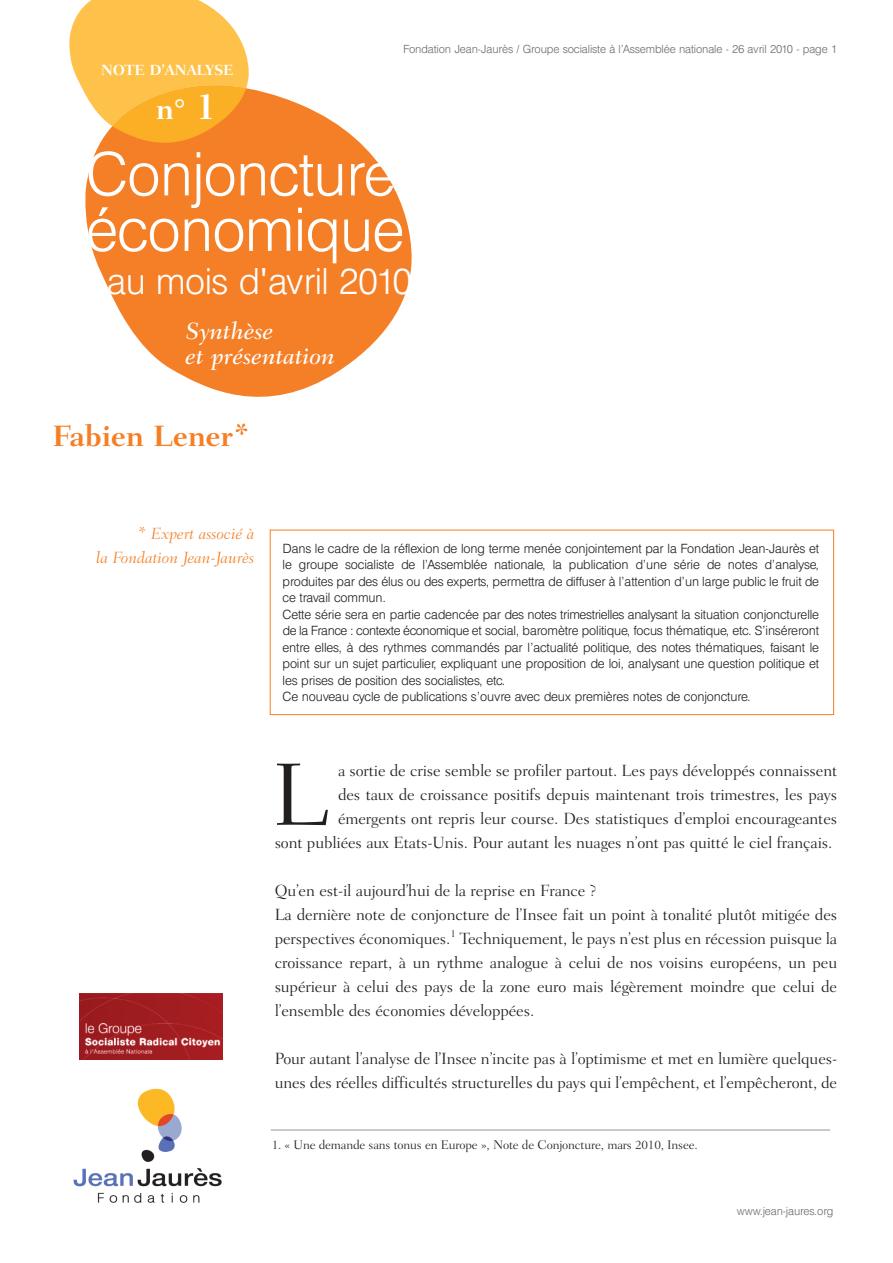
<style>
.page{position:relative;width:893px;height:1263px;background:#fff}
.page>*{position:absolute;margin:0;border:0;box-sizing:border-box;transform-origin:0 0}
.t1{font:300 90.15px "Fairfield LH";color:#231f20;scale:1.06 1}
.t2{font:300 60px/55.5px "AT Triumvirate";letter-spacing:-.015em;color:#fff}
.t3{font:300 36px "AT Triumvirate";letter-spacing:-.015em;color:#fff}
.t4{font:700 30px "Fairfield LH";letter-spacing:-.01em;color:#f47f26}
.t5{font:700 30px "Fairfield LH";color:#fff}
.t6{font:italic 500 24px/25.5px "Fairfield LH";color:#fff}
.t7{font:300 16.5px/24px "Fairfield LH";letter-spacing:-.01em;color:#231f20}
.t8{font:italic 300 16.5px/24px "Fairfield LH";color:#f47f26;text-align:right}
.t9{font:700 15px "Fairfield LH";letter-spacing:-.01em;color:#fff}
.t10{font:300 12.75px/16.5px "AT Triumvirate";letter-spacing:-.01em;color:#231f20}
.t11{font:300 12.75px "Fairfield LH";letter-spacing:-.015em;color:#231f20}
.t12{font:300 11.25px "AT Triumvirate";letter-spacing:-.01em;color:#6c6d70}
.t13{font:300 10.5px "Fairfield LH";color:#231f20}
.s1{font-size:37.5px}
</style>
<div class="page">
<svg style="left:85px;top:88px;width:327px;height:309px;fill:#f47f26"></svg>
<img style="left:73px;top:1088px;width:149px;height:115px">
<hr style="left:271px;top:1130px;width:559px;height:1px;background:#939598">
<div style="left:270px;top:530px;width:564px;height:185px;border:1px solid #f47f26"></div>
<img style="left:80px;top:993px;width:142px;height:67px">
<svg style="left:69px;top:0;width:180px;height:154px;background:#fcbe57"></svg>
<p class="t12" style="left:403px;top:45px;width:436px">Fondation Jean-Jaurès / Groupe socialiste à l’Assemblée nationale - 26 avril 2010 - page 1</p>
<p class="t9" style="left:101px;top:64px;width:134px">NOTE D’ANALYSE</p>
<h3 class="t5" style="left:156px;top:97px;width:62px">n° <span class="s1">1</span></h3>
<h2 class="t2" style="left:86px;top:152px;width:320px">Conjoncture économique</h2>
<h3 class="t3" style="left:107px;top:268px;width:307px">au mois d'avril 2010</h3>
<h3 class="t6" style="left:186px;top:320px;width:151px">Synthèse<br>et présentation</h3>
<h3 class="t4" style="left:53px;top:423px;width:199px">Fabien Lener*</h3>
<p class="t8" style="left:96px;top:523px;width:160px">* Expert associé à<br>la Fondation Jean-Jaurès</p>
<p class="t10" style="left:283px;top:541px;width:538px">Dans le cadre de la réflexion de long terme menée conjointement par la Fondation Jean-Jaurès et le groupe socialiste de l’Assemblée nationale, la publication d’une série de notes d’analyse, produites par des élus ou des experts, permettra de diffuser à l’attention d’un large public le fruit de ce travail commun.<br>Cette série sera en partie cadencée par des notes trimestrielles analysant la situation conjoncturelle de la France : contexte économique et social, baromètre politique, focus thématique, etc. S’inséreront entre elles, à des rythmes commandés par l’actualité politique, des notes thématiques, faisant le point sur un sujet particulier, expliquant une proposition de loi, analysant une question politique et les prises de position des socialistes, etc.<br>Ce nouveau cycle de publications s’ouvre avec deux premières notes de conjoncture.</p>
<h1 class="t1" style="left:271px;top:759px;width:57px">L</h1>
<p class="t7" style="left:338px;top:760px;width:501px">a sortie de crise semble se profiler partout. Les pays développés connaissent</p>
<p class="t7" style="left:338px;top:784px;width:501px">des taux de croissance positifs depuis maintenant trois trimestres, les pays</p>
<p class="t7" style="left:338px;top:808px;width:501px">émergents ont repris leur course. Des statistiques d’emploi encourageantes</p>
<p class="t7" style="left:275px;top:832px;width:559px">sont publiées aux Etats-Unis. Pour autant les nuages n’ont pas quitté le ciel français.</p>
<p class="t7" style="left:275px;top:880px;width:564px">Qu’en est-il aujourd’hui de la reprise en France ?<br>La dernière note de conjoncture de l’Insee fait un point à tonalité plutôt mitigée des perspectives économiques.</p>
<p class="t13" style="left:450px;top:929px;width:7px">1</p>
<p class="t7" style="left:275px;top:928px;width:564px;text-align:justify;text-indent:185px">Techniquement, le pays n’est plus en récession puisque la croissance repart, à un rythme analogue à celui de nos voisins européens, un peu supérieur à celui des pays de la zone euro mais légèrement moindre que celui de l’ensemble des économies développées.</p>
<p class="t7" style="left:275px;top:1048px;width:564px">Pour autant l’analyse de l’Insee n’incite pas à l’optimisme et met en lumière quelques&shy;unes des réelles difficultés structurelles du pays qui l’empêchent, et l’empêcheront, de</p>
<p class="t11" style="left:272px;top:1140px;width:428px">1. « Une demande sans tonus en Europe », Note de Conjoncture, mars 2010, Insee.</p>
<p class="t12" style="left:737px;top:1206px;width:98px">www.jean-jaures.org</p>
</div>
